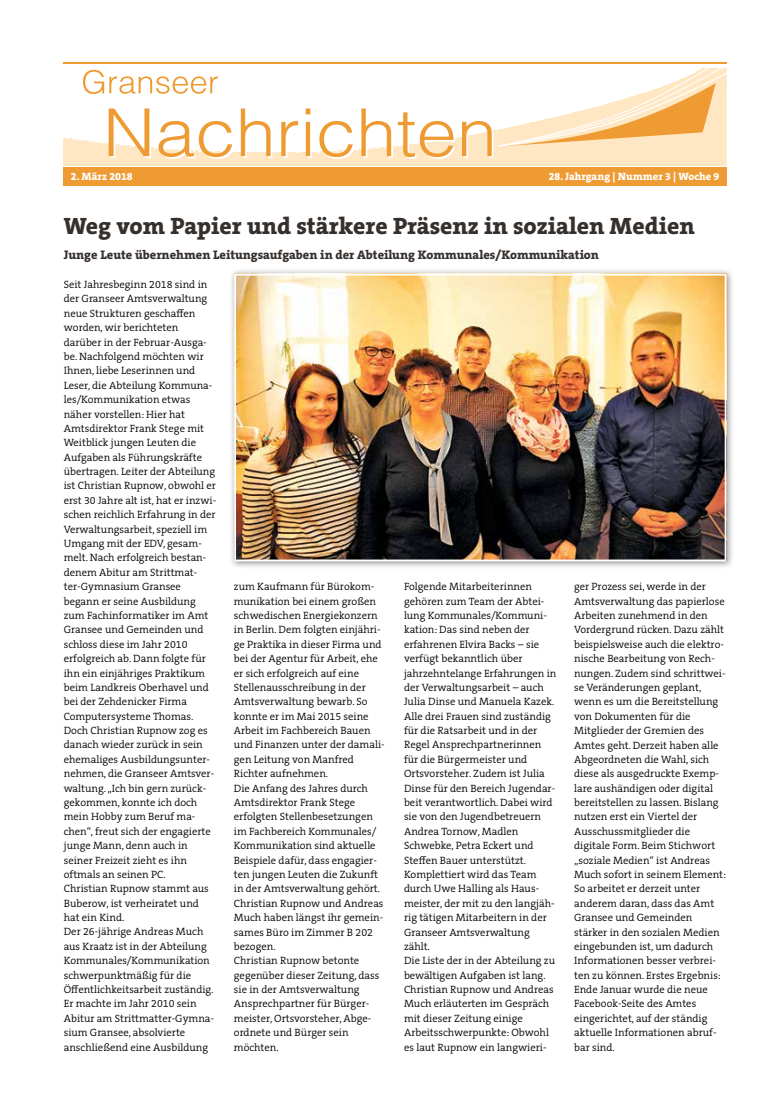
<style>
.page{position:relative;width:762px;height:1117px;background:#fff}
.page>*{position:absolute;margin:0;border:0;box-sizing:border-box;transform-origin:0 0}
.t1{font:800 23.75px "The Serif B W8";color:#36302d}
.t2{font:800 12.5px "The Serif B W8";color:#36302d}
.t3{font:300 10.62px/14.4px "The Serif B W4";color:#000}
.t4{font:800 10.62px "The Serif B W8";color:#fff}
</style>
<div class="page">
<img style="left:64px;top:152px;width:94px;height:1px">
<img style="left:354px;top:152px;width:108px;height:1px">
<img style="left:64px;top:151px;width:94px;height:1px">
<img style="left:354px;top:151px;width:108px;height:1px">
<img style="left:64px;top:150px;width:94px;height:1px">
<img style="left:64px;top:149px;width:94px;height:1px">
<img style="left:64px;top:148px;width:45px;height:1px">
<img style="left:64px;top:147px;width:45px;height:1px">
<img style="left:64px;top:146px;width:45px;height:1px">
<img style="left:64px;top:145px;width:45px;height:1px">
<img style="left:64px;top:144px;width:45px;height:1px">
<svg style="left:64px;top:137px;width:29px;height:5px"></svg>
<div style="left:64px;top:167px;width:662px;height:19px;background:#ef9b33"></div>
<hr style="left:64px;top:62px;width:662px;height:2px;background:#ef9b33">
<svg style="left:83px;top:70px;width:135px;height:24px"></svg>
<svg style="left:109px;top:108px;width:42px;height:50px"></svg>
<svg style="left:158px;top:121px;width:76px;height:38px"></svg>
<svg style="left:241px;top:108px;width:30px;height:50px"></svg>
<svg style="left:281px;top:121px;width:19px;height:37px"></svg>
<svg style="left:306px;top:108px;width:6px;height:50px"></svg>
<svg style="left:319px;top:121px;width:35px;height:38px"></svg>
<svg style="left:361px;top:108px;width:94px;height:51px"></svg>
<svg style="left:462px;top:67px;width:264px;height:91px"></svg>
<div style="left:228px;top:268px;width:507px;height:301px;background:#000;opacity:.45"></div>
<img style="left:237px;top:276px;width:486px;height:282px">
<div style="left:234px;top:273px;width:492px;height:288px;border:2px solid #fff"></div>
<p class="t4" style="left:71px;top:169px;width:63px">2. März 2018</p>
<p class="t4" style="left:549px;top:169px;width:172px">28. Jahrgang | Nummer 3 | Woche 9</p>
<h1 class="t1" style="left:64px;top:210px;width:632px">Weg vom Papier und stärkere Präsenz in sozialen Medien</h1>
<p class="t2" style="left:64px;top:246px;width:537px">Junge Leute übernehmen Leitungsaufgaben in der Abteilung Kommunales/Kommunikation</p>
<p class="t3" style="left:64px;top:277px;width:154px">Seit Jahresbeginn 2018 sind in der Granseer Amtsverwaltung neue Strukturen geschaffen worden, wir berichteten darüber in der Februar-Ausga&shy;be. Nachfolgend möchten wir<br>Ihnen, liebe Leserinnen und<br>Leser, die Abteilung Kommuna&shy;les/Kommunikation etwas näher vorstellen: Hier hat<br>Amtsdirektor Frank Stege mit<br>Weitblick jungen Leuten die<br>Aufgaben als Führungskräfte übertragen. Leiter der Abteilung ist Christian Rupnow, obwohl er erst 30 Jahre alt ist, hat er inzwi&shy;schen reichlich Erfahrung in der<br>Verwaltungsarbeit, speziell im<br>Umgang mit der EDV, gesam&shy;melt. Nach erfolgreich bestan&shy;denem Abitur am Strittmat&shy;ter-Gymnasium Gransee begann er seine Ausbildung zum Fachinformatiker im Amt<br>Gransee und Gemeinden und schloss diese im Jahr 2010 erfolgreich ab. Dann folgte für ihn ein einjähriges Praktikum beim Landkreis Oberhavel und bei der Zehdenicker Firma<br>Computersysteme Thomas.<br>Doch Christian Rupnow zog es danach wieder zurück in sein ehemaliges Ausbildungsunter&shy;nehmen, die Granseer Amtsver&shy;waltung. „Ich bin gern zurück&shy;gekommen, konnte ich doch mein Hobby zum Beruf ma&shy;chen“, freut sich der engagierte junge Mann, denn auch in seiner Freizeit zieht es ihn oftmals an seinen PC.<br>Christian Rupnow stammt aus<br>Buberow, ist verheiratet und hat ein Kind.<br>Der 26-jährige Andreas Much aus Kraatz ist in der Abteilung<br>Kommunales/Kommunikation schwerpunktmäßig für die<br>Öffentlichkeitsarbeit zuständig.<br>Er machte im Jahr 2010 sein<br>Abitur am Strittmatter-Gymna&shy;sium Gransee, absolvierte anschließend eine Ausbildung</p>
<p class="t3" style="left:234px;top:579px;width:152px">zum Kaufmann für Bürokom&shy;munikation bei einem großen schwedischen Energiekonzern in Berlin. Dem folgten einjähri&shy;ge Praktika in dieser Firma und bei der Agentur für Arbeit, ehe er sich erfolgreich auf eine<br>Stellenausschreibung in der<br>Amtsverwaltung bewarb. So konnte er im Mai 2015 seine<br>Arbeit im Fachbereich Bauen und Finanzen unter der damali&shy;gen Leitung von Manfred<br>Richter aufnehmen.<br>Die Anfang des Jahres durch<br>Amtsdirektor Frank Stege erfolgten Stellenbesetzungen im Fachbereich Kommunales/<br>Kommunikation sind aktuelle<br>Beispiele dafür, dass engagier&shy;ten jungen Leuten die Zukunft in der Amtsverwaltung gehört.<br>Christian Rupnow und Andreas<br>Much haben längst ihr gemein&shy;sames Büro im Zimmer B 202 bezogen.<br>Christian Rupnow betonte gegenüber dieser Zeitung, dass sie in der Amtsverwaltung<br>Ansprechpartner für Bürger&shy;meister, Ortsvorsteher, Abge&shy;ordnete und Bürger sein möchten.</p>
<p class="t3" style="left:404px;top:579px;width:154px">Folgende Mitarbeiterinnen gehören zum Team der Abtei&shy;lung Kommunales/Kommuni&shy;kation: Das sind neben der erfahrenen Elvira Backs – sie verfügt bekanntlich über jahrzehntelange Erfahrungen in der Verwaltungsarbeit – auch<br>Julia Dinse und Manuela Kazek.<br>Alle drei Frauen sind zuständig für die Ratsarbeit und in der<br>Regel Ansprechpartnerinnen für die Bürgermeister und<br>Ortsvorsteher. Zudem ist Julia<br>Dinse für den Bereich Jugendar&shy;beit verantwortlich. Dabei wird sie von den Jugendbetreuern<br>Andrea Tornow, Madlen<br>Schwebke, Petra Eckert und<br>Steffen Bauer unterstützt.<br>Komplettiert wird das Team durch Uwe Halling als Haus&shy;meister, der mit zu den langjäh&shy;rig tätigen Mitarbeitern in der<br>Granseer Amtsverwaltung zählt.<br>Die Liste der in der Abteilung zu bewältigen Aufgaben ist lang.<br>Christian Rupnow und Andreas<br>Much erläuterten im Gespräch mit dieser Zeitung einige<br>Arbeitsschwerpunkte: Obwohl es laut Rupnow ein langwieri-</p>
<p class="t3" style="left:574px;top:579px;width:153px">ger Prozess sei, werde in der<br>Amtsverwaltung das papierlose<br>Arbeiten zunehmend in den<br>Vordergrund rücken. Dazu zählt beispielsweise auch die elektro&shy;nische Bearbeitung von Rech&shy;nungen. Zudem sind schrittwei&shy;se Veränderungen geplant, wenn es um die Bereitstellung von Dokumenten für die<br>Mitglieder der Gremien des<br>Amtes geht. Derzeit haben alle<br>Abgeordneten die Wahl, sich diese als ausgedruckte Exemp&shy;lare aushändigen oder digital bereitstellen zu lassen. Bislang nutzen erst ein Viertel der<br>Ausschussmitglieder die digitale Form. Beim Stichwort „soziale Medien“ ist Andreas<br>Much sofort in seinem Element:<br>So arbeitet er derzeit unter anderem daran, dass das Amt<br>Gransee und Gemeinden stärker in den sozialen Medien eingebunden ist, um dadurch<br>Informationen besser verbrei&shy;ten zu können. Erstes Ergebnis:<br>Ende Januar wurde die neue<br>Facebook-Seite des Amtes eingerichtet, auf der ständig aktuelle Informationen abruf&shy;bar sind.</p>
</div>
